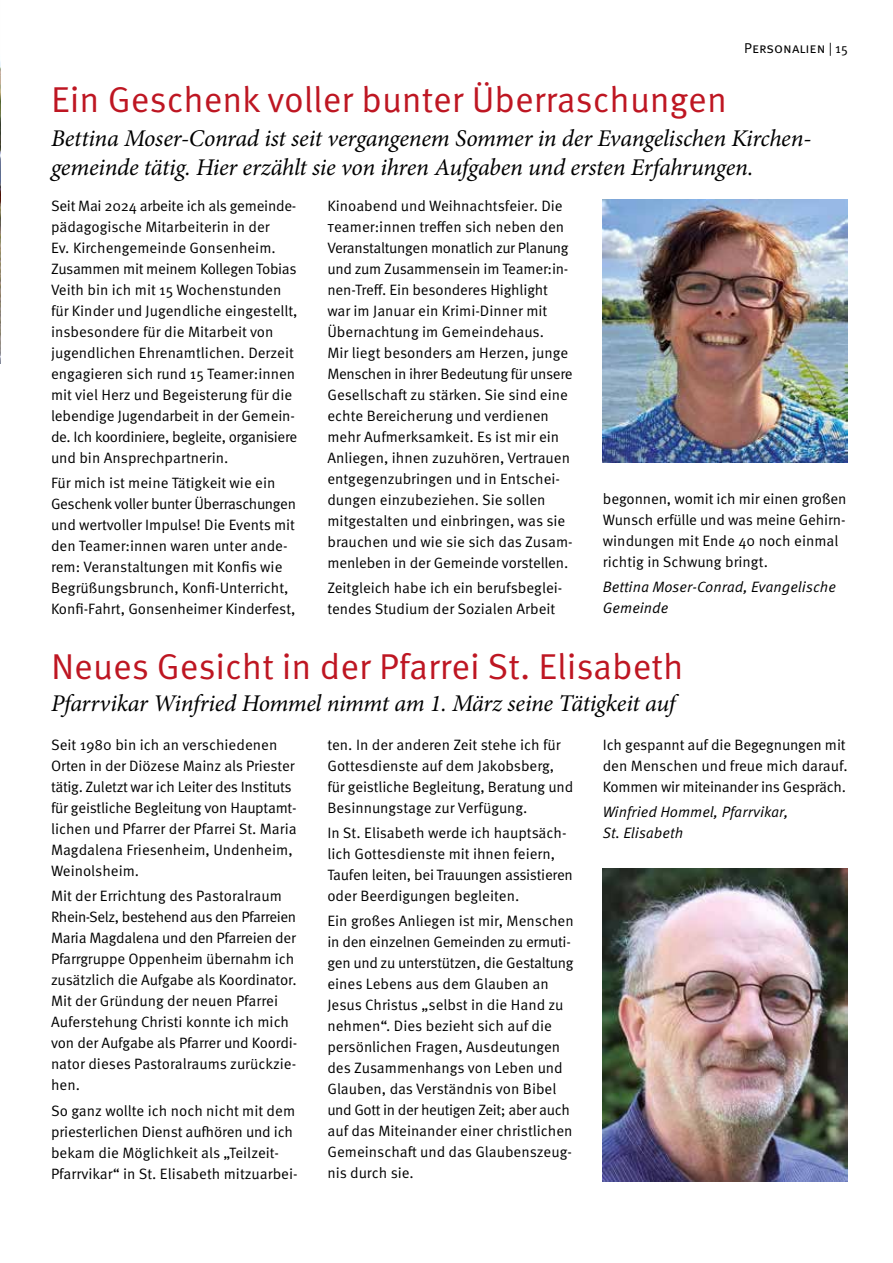
<style>
.page{position:relative;width:893px;height:1263px;background:#fff}
.page>*{position:absolute;margin:0;border:0;box-sizing:border-box;transform-origin:0 0}
.t1{font:36px "Meta Pro Norm";color:#be1622}
.t2{font:italic 24px/28.8px "Minion Pro";letter-spacing:-.01em;color:#000}
.t3{font:15px/21px "Meta Pro Norm";letter-spacing:-.01em;color:#000}
.t4{font:15px/21px "Meta Pro Norm Ita";color:#000}
.t5{font:14.25px "Meta Pro Norm";color:#000}
.s1{font-size:13.5px}
</style>
<div class="page">
<img style="left:0;top:61px;width:1px;height:303px">
<img style="left:603px;top:200px;width:244px;height:262px">
<img style="left:602px;top:869px;width:245px;height:313px">
<p class="t5" style="left:744px;top:38px;width:105px">Personalien <span class="s1">| 15</span></p>
<h1 class="t1" style="left:51px;top:73px;width:677px">Ein Geschenk voller bunter Überraschungen</h1>
<h2 class="t2" style="left:51px;top:124px;width:762px">Bettina Moser-Conrad ist seit vergangenem Sommer in der Evangelischen Kirchen&shy;gemeinde tätig. Hier erzählt sie von ihren Aufgaben und ersten Erfahrungen.</h2>
<p class="t3" style="left:51px;top:194px;width:248px">Seit Mai 2024 arbeite ich als gemeinde&shy;pädagogische Mitarbeiterin in der<br>Ev. Kirchengemeinde Gonsenheim.<br>Zusammen mit meinem Kollegen Tobias Veith bin ich mit 15 Wochenstunden für Kinder und Jugendliche eingestellt, insbesondere für die Mitarbeit von jugendlichen Ehrenamtlichen. Derzeit engagieren sich rund 15 Teamer:innen mit viel Herz und Begeisterung für die lebendige Jugendarbeit in der Gemein&shy;de. Ich koordiniere, begleite, organisiere und bin Ansprechpartnerin.</p>
<p class="t3" style="left:51px;top:472px;width:247px">Für mich ist meine Tätigkeit wie ein Geschenk voller bunter Überraschungen und wertvoller Impulse! Die Events mit den Teamer:innen waren unter ande&shy;rem: Veranstaltungen mit Konfis wie Begrüßungsbrunch, Konfi-Unterricht, Konfi-Fahrt, Gonsenheimer Kinderfest,</p>
<p class="t3" style="left:327px;top:194px;width:247px">Kinoabend und Weihnachtsfeier. Die Teamer:innen treffen sich neben den Veranstaltungen monatlich zur Planung und zum Zusammensein im Teamer:in&shy;nen-Treff. Ein besonderes Highlight war im Januar ein Krimi-Dinner mit Übernachtung im Gemeindehaus.<br>Mir liegt besonders am Herzen, junge Menschen in ihrer Bedeutung für unsere Gesellschaft zu stärken. Sie sind eine echte Bereicherung und verdienen mehr Aufmerksamkeit. Es ist mir ein Anliegen, ihnen zuzuhören, Vertrauen entgegenzubringen und in Entschei&shy;dungen einzubeziehen. Sie sollen mitgestalten und einbringen, was sie brauchen und wie sie sich das Zusam&shy;menleben in der Gemeinde vorstellen.</p>
<p class="t3" style="left:327px;top:577px;width:237px">Zeitgleich habe ich ein berufsbeglei&shy;tendes Studium der Sozialen Arbeit</p>
<p class="t3" style="left:603px;top:487px;width:245px">begonnen, womit ich mir einen großen Wunsch erfülle und was meine Gehirn&shy;windungen mit Ende 40 noch einmal richtig in Schwung bringt.</p>
<p class="t4" style="left:603px;top:575px;width:234px">Bettina Moser-Conrad, Evangelische<br>Gemeinde</p>
<h1 class="t1" style="left:51px;top:639px;width:634px">Neues Gesicht in der Pfarrei St. Elisabeth</h1>
<h2 class="t2" style="left:51px;top:689px;width:626px">Pfarrvikar Winfried Hommel nimmt am 1. März seine Tätigkeit auf</h2>
<p class="t3" style="left:51px;top:733px;width:247px">Seit 1980 bin ich an verschiedenen Orten in der Diözese Mainz als Priester tätig. Zuletzt war ich Leiter des Instituts für geistliche Begleitung von Hauptamt&shy;lichen und Pfarrer der Pfarrei St. Maria Magdalena Friesenheim, Undenheim, Weinolsheim.</p>
<p class="t3" style="left:51px;top:884px;width:248px">Mit der Errichtung des Pastoralraum Rhein-Selz, bestehend aus den Pfarreien Maria Magdalena und den Pfarreien der Pfarrgruppe Oppenheim übernahm ich zusätzlich die Aufgabe als Koordinator.<br>Mit der Gründung der neuen Pfarrei Auferstehung Christi konnte ich mich von der Aufgabe als Pfarrer und Koordi&shy;nator dieses Pastoralraums zurückzie&shy;hen.</p>
<p class="t3" style="left:51px;top:1099px;width:248px">So ganz wollte ich noch nicht mit dem priesterlichen Dienst aufhören und ich bekam die Möglichkeit als „Teilzeit-Pfarrvikar“ in St. Elisabeth mitzuarbei-</p>
<p class="t3" style="left:603px;top:733px;width:246px">Ich gespannt auf die Begegnungen mit den Menschen und freue mich darauf.<br>Kommen wir miteinander ins Gespräch.</p>
<p class="t4" style="left:603px;top:800px;width:187px">Winfried Hommel, Pfarrvikar,<br>St. Elisabeth</p>
<p class="t3" style="left:327px;top:733px;width:247px">ten. In der anderen Zeit stehe ich für Gottesdienste auf dem Jakobsberg, für geistliche Begleitung, Beratung und Besinnungstage zur Verfügung.</p>
<p class="t3" style="left:327px;top:821px;width:247px">In St. Elisabeth werde ich hauptsäch&shy;lich Gottesdienste mit ihnen feiern, Taufen leiten, bei Trauungen assistieren oder Beerdigungen begleiten.</p>
<p class="t3" style="left:327px;top:910px;width:248px">Ein großes Anliegen ist mir, Menschen in den einzelnen Gemeinden zu ermuti&shy;gen und zu unterstützen, die Gestaltung eines Lebens aus dem Glauben an Jesus Christus „selbst in die Hand zu nehmen“. Dies bezieht sich auf die persönlichen Fragen, Ausdeutungen des Zusammenhangs von Leben und Glauben, das Verständnis von Bibel und Gott in der heutigen Zeit; aber auch auf das Miteinander einer christlichen Gemeinschaft und das Glaubenszeug&shy;nis durch sie.</p>
</div>
